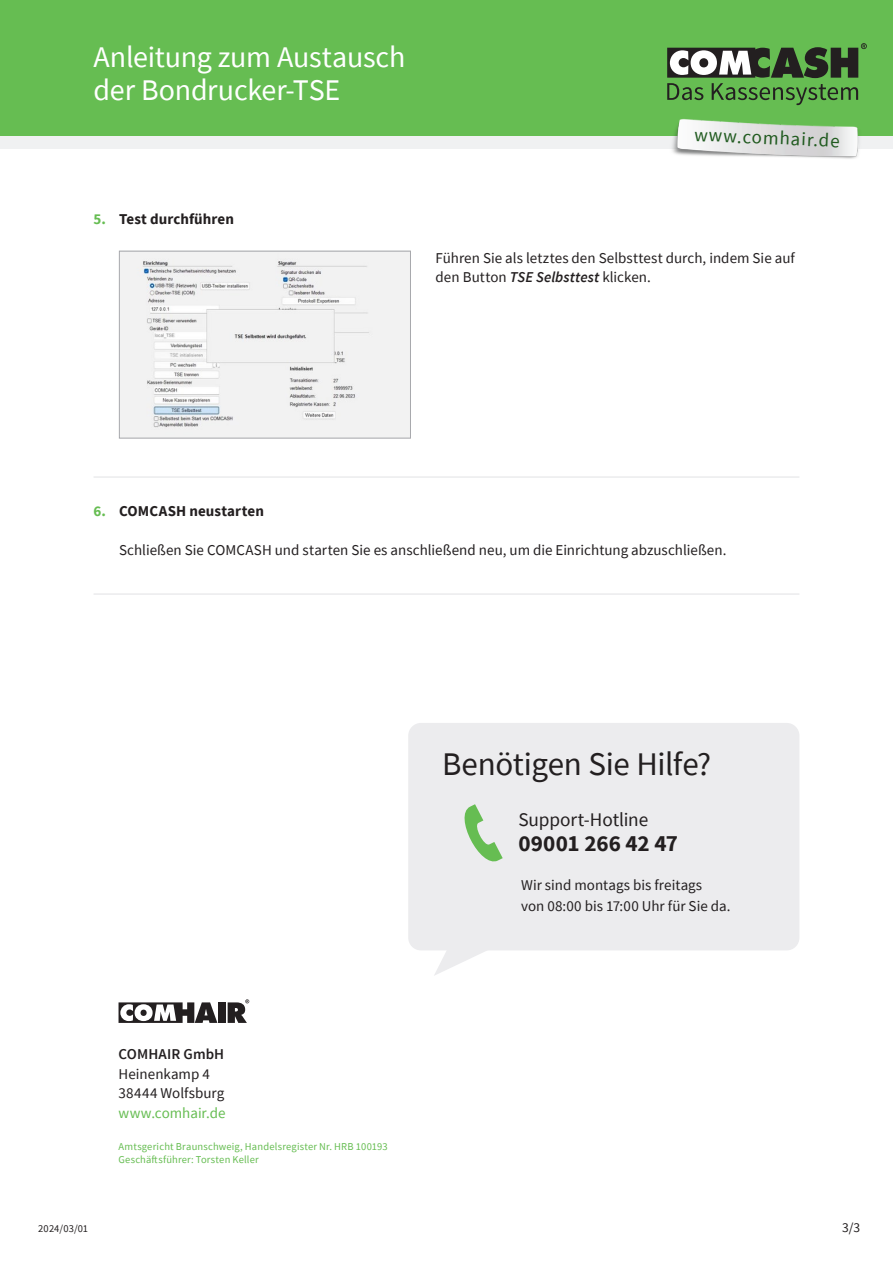
<style>
.page{position:relative;width:893px;height:1263px;background:#fff}
.page>*{position:absolute;margin:0;border:0;box-sizing:border-box;transform-origin:0 0}
.t1{font:33px "Source Sans Pro";letter-spacing:-.01em;color:#231f20}
.t2{font:30px/33px "Source Sans Pro";letter-spacing:-.01em;color:#fff}
.t3{font:700 23.1px "Source Sans Pro";color:#231f20}
.t4{font:19.35px "Source Sans Pro";letter-spacing:-.005em;color:#231f20}
.t5{font:18.9px "Source Sans Pro";color:#205a1f}
.t6{font:15px "Source Sans Pro";color:#231f20}
.t7{font:700 15px "Source Sans Pro";letter-spacing:.005em;color:#231f20}
.t8{font:15px "Source Sans Pro";color:#66bd52}
.t9{font:600 15px "Source Sans Pro";letter-spacing:.005em;color:#231f20}
.t10{font:13.5px "Source Sans Pro";color:#231f20}
.t11{font:10.5px "Source Sans Pro";letter-spacing:.015em;color:#66bd52}
.t12{font:10.5px "Source Sans Pro";letter-spacing:.015em;color:#231f20}
.s1{color:#66bd52}
.s2{font-weight:600;font-style:italic}
</style>
<div class="page">
<div style="left:0;top:0;width:893px;height:136px;background:#66bd52"></div>
<div style="left:0;top:136px;width:893px;height:13px;background:#f0f1f2"></div>
<img style="left:672px;top:119px;width:187px;height:40px">
<svg style="left:667px;top:43px;width:200px;height:62px"></svg>
<div style="left:408px;top:723px;width:391px;height:227px;background:#ececee;border-radius:13px"></div>
<svg style="left:434px;top:950px;width:54px;height:26px"></svg>
<svg style="left:464px;top:804px;width:39px;height:58px"></svg>
<div style="left:218px;top:1002px;width:7px;height:21px;background:#231f20"></div>
<svg style="left:228px;top:999px;width:21px;height:24px"></svg>
<svg style="left:119px;top:1002px;width:98px;height:21px"></svg>
<img style="left:121px;top:253px;width:288px;height:183px">
<div style="left:119px;top:251px;width:292px;height:187px;border:1px solid #a8a9ad"></div>
<hr style="left:94px;top:477px;width:705px;height:1px;background:#e1e2e4">
<hr style="left:94px;top:594px;width:705px;height:1px;background:#e1e2e4">
<h2 class="t2" style="left:94px;top:41px;width:313px">Anleitung zum Austausch der Bondrucker-TSE</h2>
<p class="t7" style="left:94px;top:209px;width:142px"><span class="s1">5.</span> Test durchführen</p>
<p class="t5" style="left:695px;top:122px;width:147px;rotate:3deg">www.comhair.de</p>
<p class="t6" style="left:436px;top:248px;width:361px">Führen Sie als letztes den Selbsttest durch, indem Sie auf</p>
<p class="t6" style="left:436px;top:268px;width:217px">den Button <span class="s2">TSE Selbsttest</span> klicken.</p>
<p class="t7" style="left:94px;top:501px;width:172px"><span class="s1">6.</span> COMCASH neustarten</p>
<p class="t6" style="left:119px;top:541px;width:609px">Schließen Sie COMCASH und starten Sie es anschließend neu, um die Einrichtung abzuschließen.</p>
<p class="t1" style="left:442px;top:743px;width:271px">Benötigen Sie Hilfe?</p>
<p class="t12" style="left:38px;top:1221px;width:51px">2024/03/01</p>
<p class="t9" style="left:119px;top:1045px;width:107px">COMHAIR GmbH</p>
<p class="t6" style="left:119px;top:1064px;width:93px">Heinenkamp 4</p>
<p class="t6" style="left:119px;top:1084px;width:108px">38444 Wolfsburg</p>
<p class="t8" style="left:119px;top:1103px;width:109px">www.comhair.de</p>
<p class="t11" style="left:119px;top:1140px;width:271px">Amtsgericht Braunschweig, Handelsregister Nr. HRB 100193</p>
<p class="t11" style="left:119px;top:1152px;width:142px">Geschäftsführer: Torsten Keller</p>
<p class="t4" style="left:518px;top:807px;width:131px">Support-Hotline</p>
<p class="t3" style="left:518px;top:828px;width:161px">09001 266 42 47</p>
<p class="t6" style="left:521px;top:875px;width:183px">Wir sind montags bis freitags</p>
<p class="t6" style="left:521px;top:896px;width:211px">von 08:00 bis 17:00 Uhr für Sie da.</p>
<p class="t10" style="left:842px;top:1218px;width:20px">3/3</p>
</div>
